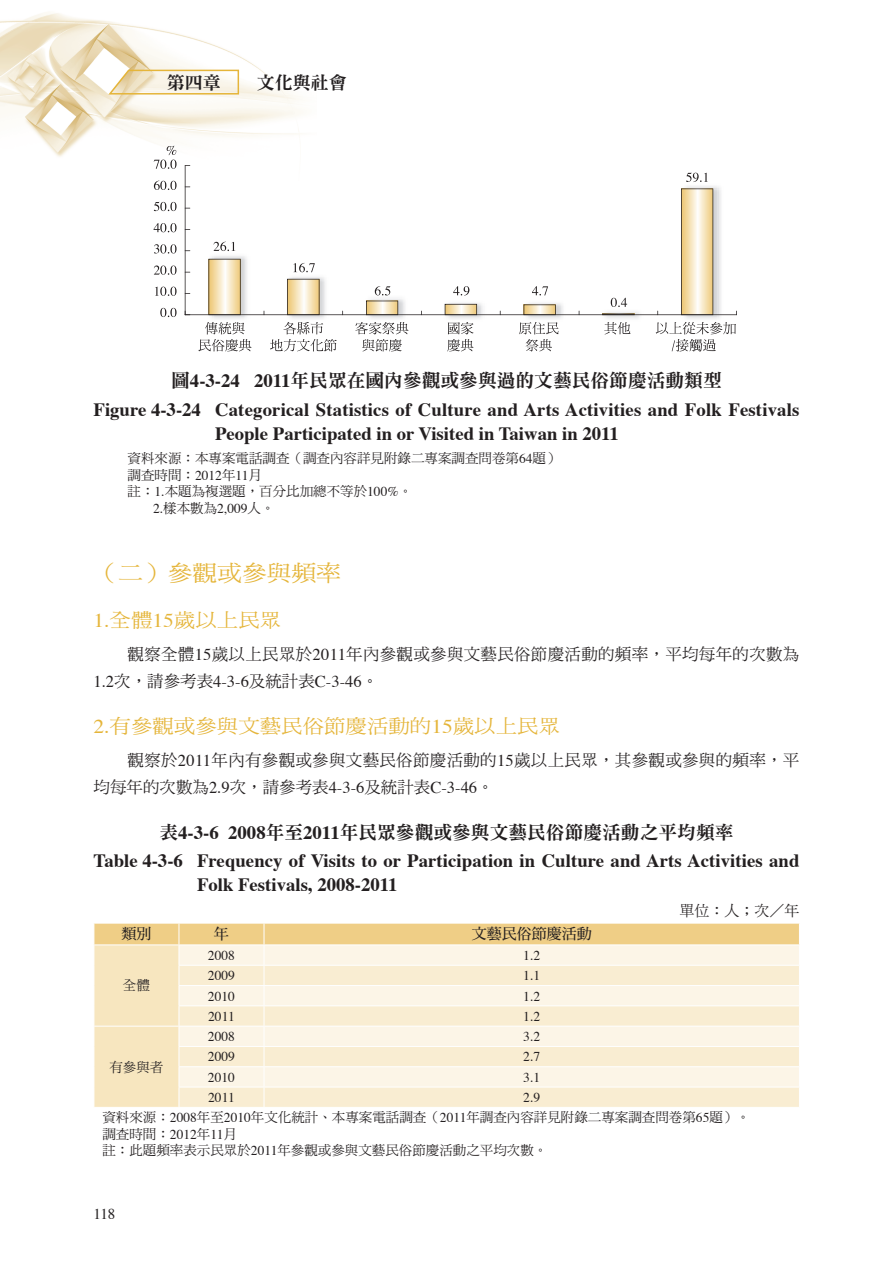
<style>
.page{position:relative;width:893px;height:1263px;background:#fff}
.page>*{position:absolute;margin:0;border:0;box-sizing:border-box;transform-origin:0 0}
.t1{font:22.5px "DF Ming Std W5";color:#e5b53a;scale:1.1 1}
.t2{font:19.5px "DF Ming Std W5";color:#e5b53a;scale:1.1 1}
.t3{font:700 18.75px/24px "Times";letter-spacing:.005em;color:#231f20}
.t4{font:18.75px "DF Ming Std W9";color:#231f20}
.t5{font:18px "DF Ming Std W9";color:#231f20}
.t6{font:16.5px/27px "DF Ming Std W5";letter-spacing:.02em;color:#231f20}
.t7{font:16.5px "Times";color:#231f20}
.t8{font:15px "DF Ming Std W7";color:#231f20}
.t9{font:15px "DF Ming Std W5";color:#231f20}
.t10{font:15px "Times";color:#231f20}
.t11{font:13.5px/16.5px "DF Ming Std W5";color:#231f20}
.t12{font:13.5px "Times";color:#231f20}
.s1{font-family:"Times";font-weight:700}
.s2{font-family:"Times"}
.s3{font-family:"DF Ming Std W5"}
</style>
<div class="page">
<img style="left:0;top:12px;width:301px;height:223px">
<svg style="left:107px;top:68px;width:133px;height:27px"></svg>
<img style="left:205px;top:181px;width:521px;height:138px">
<svg style="left:681px;top:188px;width:32px;height:126px;background:#ecd9b0"></svg>
<svg style="left:602px;top:313px;width:33px;height:1px"></svg>
<svg style="left:524px;top:304px;width:32px;height:10px"></svg>
<svg style="left:445px;top:304px;width:32px;height:10px"></svg>
<svg style="left:366px;top:301px;width:32px;height:13px"></svg>
<svg style="left:287px;top:279px;width:32px;height:35px"></svg>
<svg style="left:208px;top:259px;width:33px;height:55px;background:#e9d6ad"></svg>
<svg style="left:160px;top:308px;width:17px;height:9px"></svg>
<svg style="left:155px;top:287px;width:22px;height:9px"></svg>
<svg style="left:154px;top:265px;width:23px;height:10px"></svg>
<svg style="left:154px;top:244px;width:23px;height:10px"></svg>
<svg style="left:154px;top:223px;width:23px;height:9px"></svg>
<svg style="left:154px;top:202px;width:23px;height:9px"></svg>
<svg style="left:154px;top:181px;width:23px;height:9px"></svg>
<svg style="left:355px;top:322px;width:53px;height:29px"></svg>
<svg style="left:198px;top:322px;width:53px;height:29px"></svg>
<svg style="left:447px;top:322px;width:26px;height:29px"></svg>
<svg style="left:519px;top:322px;width:39px;height:29px"></svg>
<svg style="left:604px;top:322px;width:26px;height:12px"></svg>
<svg style="left:270px;top:322px;width:67px;height:29px"></svg>
<svg style="left:656px;top:322px;width:80px;height:30px"></svg>
<svg style="left:154px;top:146px;width:23px;height:23px"></svg>
<hr style="left:185px;top:165px;width:1px;height:150px;background:#231f20">
<hr style="left:185px;top:314px;width:552px;height:1px;background:#231f20">
<svg style="left:214px;top:242px;width:21px;height:9px"></svg>
<svg style="left:293px;top:263px;width:22px;height:9px"></svg>
<svg style="left:375px;top:286px;width:15px;height:9px"></svg>
<svg style="left:453px;top:286px;width:16px;height:10px"></svg>
<svg style="left:532px;top:286px;width:16px;height:9px"></svg>
<svg style="left:611px;top:298px;width:16px;height:9px"></svg>
<svg style="left:686px;top:172px;width:22px;height:10px"></svg>
<svg style="left:94px;top:923px;width:706px;height:184px;background:#f9ecd1"></svg>
<p class="t5" style="left:167px;top:73px;width:181px">第四章　　文化與社會</p>
<p class="t4" style="left:171px;top:370px;width:552px">圖<span class="s1">4-3-24 2011</span>年民眾在國內參觀或參與過的文藝民俗節慶活動類型</p>
<p class="t3" style="left:215px;top:395px;width:586px;text-indent:-122px">Figure 4-3-24 Categorical Statistics of Culture and Arts Activities and Folk Festivals<br>People Participated in or Visited in Taiwan in 2011</p>
<p class="t11" style="left:128px;top:450px;width:434px">資料來源：本專案電話調查（調查內容詳見附錄二專案調查問卷第<span class="s2">64</span>題）調查時間：<span class="s2">2012</span>年<span class="s2">11</span>月<br>註：<span class="s2">1.</span>本題為複選題，百分比加總不等於<span class="s2">100%</span>。</p>
<p class="t12" style="left:153px;top:496px;width:123px">2.<span class="s3">樣本數為</span>2,009<span class="s3">人。</span></p>
<p class="t1" style="left:94px;top:561px;width:226px">（二）參觀或參與頻率</p>
<p class="t2" style="left:94px;top:609px;width:172px"><span class="s2">1.</span>全體<span class="s2">15</span>歲以上民眾</p>
<p class="t6" style="left:128px;top:640px;width:673px">觀察全體<span class="s2">15</span>歲以上民眾於<span class="s2">2011</span>年內參觀或參與文藝民俗節慶活動的頻率，平均每年的次數為</p>
<p class="t7" style="left:94px;top:666px;width:286px">1.2<span class="s3">次，請參考表</span>4-3-6<span class="s3">及統計表</span>C-3-46<span class="s3">。</span></p>
<p class="t2" style="left:94px;top:716px;width:426px"><span class="s2">2.</span>有參觀或參與文藝民俗節慶活動的<span class="s2">15</span>歲以上民眾</p>
<p class="t6" style="left:94px;top:746px;width:707px;text-indent:34px">觀察於<span class="s2">2011</span>年內有參觀或參與文藝民俗節慶活動的<span class="s2">15</span>歲以上民眾，其參觀或參與的頻率，平均每年的次數為<span class="s2">2.9</span>次，請參考表<span class="s2">4-3-6</span>及統計表<span class="s2">C-3-46</span>。</p>
<p class="t4" style="left:159px;top:822px;width:575px">表<span class="s1">4-3-6 2008</span>年至<span class="s1">2011</span>年民眾參觀或參與文藝民俗節慶活動之平均頻率</p>
<p class="t3" style="left:197px;top:847px;width:604px;text-indent:-103px">Table 4-3-6 Frequency of Visits to or Participation in Culture and Arts Activities and<br>Folk Festivals, 2008-2011</p>
<p class="t9" style="left:679px;top:903px;width:122px">單位：人；次／年</p>
<p class="t8" style="left:121px;top:926px;width:31px">類別</p>
<p class="t8" style="left:214px;top:926px;width:16px">年</p>
<p class="t8" style="left:472px;top:926px;width:121px">文藝民俗節慶活動</p>
<p class="t11" style="left:123px;top:977px;width:28px">全體</p>
<p class="t12" style="left:208px;top:943px;width:28px">2008</p>
<p class="t12" style="left:523px;top:943px;width:18px">1.2</p>
<p class="t12" style="left:208px;top:963px;width:28px">2009</p>
<p class="t12" style="left:523px;top:963px;width:18px">1.1</p>
<p class="t12" style="left:208px;top:983px;width:28px">2010</p>
<p class="t12" style="left:523px;top:983px;width:18px">1.2</p>
<p class="t12" style="left:208px;top:1004px;width:28px">2011</p>
<p class="t12" style="left:523px;top:1004px;width:18px">1.2</p>
<p class="t12" style="left:208px;top:1024px;width:28px">2008</p>
<p class="t12" style="left:523px;top:1024px;width:18px">3.2</p>
<p class="t12" style="left:208px;top:1044px;width:28px">2009</p>
<p class="t12" style="left:523px;top:1044px;width:18px">2.7</p>
<p class="t12" style="left:208px;top:1064px;width:28px">2010</p>
<p class="t12" style="left:523px;top:1064px;width:18px">3.1</p>
<p class="t12" style="left:208px;top:1085px;width:28px">2011</p>
<p class="t12" style="left:523px;top:1085px;width:18px">2.9</p>
<p class="t11" style="left:102px;top:1109px;width:649px">資料來源：<span class="s2">2008</span>年至<span class="s2">2010</span>年文化統計、本專案電話調查（<span class="s2">2011</span>年調查內容詳見附錄二專案調查問卷第<span class="s2">65</span>題）。調查時間：<span class="s2">2012</span>年<span class="s2">11</span>月<br>註：此題頻率表示民眾於<span class="s2">2011</span>年參觀或參與文藝民俗節慶活動之平均次數。</p>
<p class="t11" style="left:109px;top:1058px;width:55px">有參與者</p>
<p class="t10" style="left:94px;top:1200px;width:23px">118</p>
</div>
